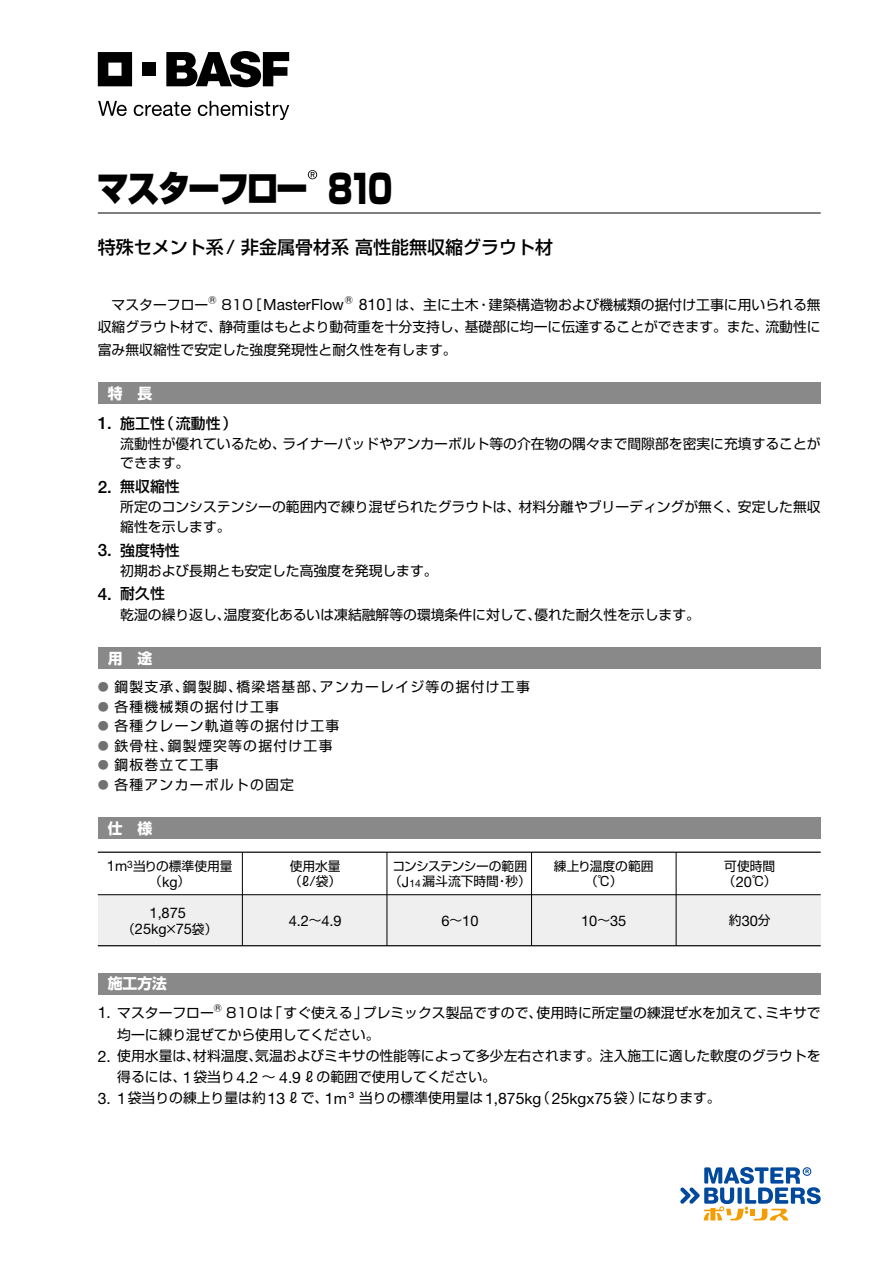
<style>
.page{position:relative;width:893px;height:1263px;background:#fff}
.page>*{position:absolute;margin:0;border:0;box-sizing:border-box;transform-origin:0 0}
.t1{font:900 36px "Shin Go Pro";letter-spacing:-.085em;color:#000;scale:.9 1}
.t2{font:500 18px "Shin Go Pro";color:#000}
.t3{font:15.45px "Helvetica Neue";color:#000}
.t4{font:500 14.85px "Shin Go Pro";color:#000}
.t5{font:700 14.85px "Shin Go Pro";color:#fff}
.t6{font:14.7px "Helvetica Neue";color:#000}
.t7{font:13.8px/22.5px "Shin Go Pro";color:#000}
.t8{font:13.8px "Shin Go Pro";letter-spacing:.095em;color:#000}
.t9{font:12.75px/15.3px "Shin Go Pro Regular 90 pv RKSJ H";color:#000}
.t10{font:8.1px "Shin Go Pro";color:#000}
.s1{font-size:39.6px}
.s2{font-family:"Shin Go Pro";font-size:13.8px}
.s3{font-family:"Helvetica Neue";font-size:15.9px}
.s4{font-family:"Helvetica Neue";font-size:17.1px}
.s5{font-family:"Helvetica Neue";font-size:16.65px}
.s6{font-size:11.1px;color:#727171}
.s7{font-family:"Helvetica Neue";font-size:14.25px}
.s8{font-family:"Helvetica Neue";font-size:10.2px}
.s9{font-family:"Helvetica Neue";font-size:14.7px}
.s10{font-family:"Shin Go Pro Regular 90 pv RKSJ H";font-size:12.75px}
.s11{font-size:14.25px}
.s12{font-family:"Helvetica Neue";font-size:15.45px}
</style>
<div class="page">
<div style="left:98px;top:382px;width:723px;height:22px;background:#898989"></div>
<div style="left:98px;top:647px;width:723px;height:22px;background:#898989"></div>
<div style="left:98px;top:817px;width:723px;height:22px;background:#898989"></div>
<div style="left:98px;top:973px;width:723px;height:21px;background:#898989"></div>
<svg style="left:166px;top:51px;width:123px;height:36px"></svg>
<svg style="left:98px;top:52px;width:34px;height:34px"></svg>
<div style="left:143px;top:63px;width:13px;height:13px;background:#000"></div>
<svg style="left:98px;top:101px;width:29px;height:15px"></svg>
<svg style="left:134px;top:102px;width:57px;height:14px"></svg>
<svg style="left:198px;top:101px;width:91px;height:19px"></svg>
<svg style="left:680px;top:1167px;width:141px;height:53px"></svg>
<hr style="left:98px;top:213px;width:723px;height:1px;background:#000">
<svg style="left:308px;top:170px;width:9px;height:9px"></svg>
<div style="left:98px;top:895px;width:723px;height:51px;background:#efefef"></div>
<hr style="left:98px;top:945px;width:723px;height:1px;background:#000">
<hr style="left:98px;top:894px;width:723px;height:1px;background:#000">
<hr style="left:98px;top:851px;width:723px;height:2px;background:#000">
<hr style="left:242px;top:852px;width:1px;height:94px;background:#000">
<hr style="left:387px;top:852px;width:1px;height:94px;background:#000">
<hr style="left:531px;top:852px;width:1px;height:94px;background:#000">
<hr style="left:676px;top:852px;width:1px;height:94px;background:#000">
<h1 class="t1" style="left:97px;top:160px;width:330px">マスターフロー <span class="s1">810</span></h1>
<h2 class="t2" style="left:98px;top:232px;width:457px">特殊セメント系/ 非金属骨材系 高性能無収縮グラウト材</h2>
<p class="t7" style="left:98px;top:292px;width:112px">　マスターフロー</p>
<p class="t10" style="left:208px;top:293px;width:10px">Ⓡ</p>
<p class="t3" style="left:221px;top:296px;width:124px"><span class="s2">810［</span>MasterFlow</p>
<p class="t10" style="left:345px;top:293px;width:10px">Ⓡ</p>
<p class="t7" style="left:98px;top:292px;width:724px;text-align:justify;text-indent:261px"><span class="s3">810</span>］は、主に土木・建築構造物および機械類の据付け工事に用いられる無収縮グラウト材で、静荷重はもとより動荷重を十分支持し、基礎部に均一に伝達することができます。また、流動性に富み無収縮性で安定した強度発現性と耐久性を有します。</p>
<p class="t5" style="left:108px;top:382px;width:46px">特　長</p>
<p class="t4" style="left:98px;top:411px;width:141px"><span class="s4">1</span><span class="s5">.</span> 施工性（流動性）</p>
<p class="t7" style="left:120px;top:432px;width:702px;line-height:19.5px">流動性が優れているため、ライナーパッドやアンカーボルト等の介在物の隅々まで間隙部を密実に充填することができます。</p>
<p class="t4" style="left:98px;top:474px;width:83px"><span class="s4">2</span><span class="s5">.</span> 無収縮性</p>
<p class="t7" style="left:120px;top:495px;width:702px;line-height:19.5px">所定のコンシステンシーの範囲内で練り混ぜられたグラウトは、材料分離やブリーディングが無く、安定した無収縮性を示します。</p>
<p class="t4" style="left:98px;top:538px;width:83px"><span class="s4">3</span><span class="s5">.</span> 強度特性</p>
<p class="t7" style="left:120px;top:557px;width:319px">初期および長期とも安定した高強度を発現します。</p>
<p class="t4" style="left:98px;top:582px;width:69px"><span class="s4">4</span><span class="s5">.</span> 耐久性</p>
<p class="t7" style="left:120px;top:601px;width:581px">乾湿の繰り返し、温度変化あるいは凍結融解等の環境条件に対して、優れた耐久性を示します。</p>
<p class="t5" style="left:108px;top:646px;width:46px">用　途</p>
<p class="t8" style="left:98px;top:676px;width:434px"><span class="s6">●</span> 鋼製支承、鋼製脚、橋梁塔基部、アンカーレイジ等の据付け工事</p>
<p class="t8" style="left:98px;top:695px;width:183px"><span class="s6">●</span> 各種機械類の据付け工事</p>
<p class="t8" style="left:98px;top:715px;width:243px"><span class="s6">●</span> 各種クレーン軌道等の据付け工事</p>
<p class="t8" style="left:98px;top:734px;width:236px"><span class="s6">●</span> 鉄骨柱、鋼製煙突等の据付け工事</p>
<p class="t8" style="left:98px;top:754px;width:122px"><span class="s6">●</span> 鋼板巻立て工事</p>
<p class="t8" style="left:98px;top:773px;width:198px"><span class="s6">●</span> 各種アンカーボルトの固定</p>
<p class="t5" style="left:108px;top:816px;width:46px">仕　様</p>
<p class="t9" style="left:389px;top:857px;width:143px">コンシステンシーの範囲（<span class="s7">J</span><span class="s8">14</span> 漏斗流下時間・秒）</p>
<p class="t9" style="left:554px;top:857px;width:101px;text-align:center">練上り温度の範囲（℃）</p>
<p class="t9" style="left:107px;top:857px;width:127px;text-align:center"><span class="s9">1</span><span class="s7">m</span><sup>3</sup>当りの標準使用量（<span class="s7">kg</span>）</p>
<p class="t9" style="left:289px;top:857px;width:54px">使用水量（ℓ/袋）</p>
<p class="t9" style="left:723px;top:857px;width:55px">可使時間（<span class="s9">20</span>℃）</p>
<p class="t6" style="left:581px;top:911px;width:47px">10<span class="s10">～</span>35</p>
<p class="t6" style="left:150px;top:904px;width:38px">1<span class="s11">,</span>875</p>
<p class="t9" style="left:122px;top:920px;width:97px">（<span class="s9">25</span><span class="s7">kg</span>×<span class="s9">75</span>袋）</p>
<p class="t6" style="left:289px;top:911px;width:55px">4<span class="s11">.</span>2<span class="s10">～</span>4<span class="s11">.</span>9</p>
<p class="t6" style="left:442px;top:911px;width:38px">6<span class="s10">～</span>10</p>
<p class="t9" style="left:729px;top:911px;width:43px">約<span class="s9">30</span>分</p>
<p class="t5" style="left:108px;top:972px;width:61px">施工方法</p>
<p class="t7" style="left:98px;top:999px;width:118px"><span class="s3">1</span><span class="s12">.</span> マスターフロー</p>
<p class="t10" style="left:214px;top:1001px;width:10px">Ⓡ</p>
<p class="t7" style="left:117px;top:999px;width:705px;text-indent:109px">810は「すぐ使える」プレミックス製品ですので、使用時に所定量の練混ぜ水を加えて、ミキサで均一に練り混ぜてから使用してください。</p>
<p class="t7" style="left:117px;top:1044px;width:705px;line-height:21px;text-indent:-20px"><span class="s3">2</span><span class="s12">.</span> 使用水量は、材料温度、気温およびミキサの性能等によって多少左右されます。注入施工に適した軟度のグラウトを得るには、<span class="s3">1</span>袋当り<span class="s3">4</span><span class="s12">.</span><span class="s3">2</span> ～ <span class="s3">4</span><span class="s12">.</span><span class="s3">9</span>ℓの範囲で使用してください。</p>
<p class="t7" style="left:98px;top:1085px;width:624px"><span class="s3">3</span><span class="s12">.</span> <span class="s3">1</span>袋当りの練上り量は約<span class="s3">13</span>ℓで、<span class="s3">1</span><span class="s12">m</span>³ 当りの標準使用量は<span class="s3">1</span><span class="s12">,</span><span class="s3">875</span><span class="s12">kg</span>（<span class="s3">25</span><span class="s12">kgx</span><span class="s3">75</span>袋）になります。</p>
</div>
